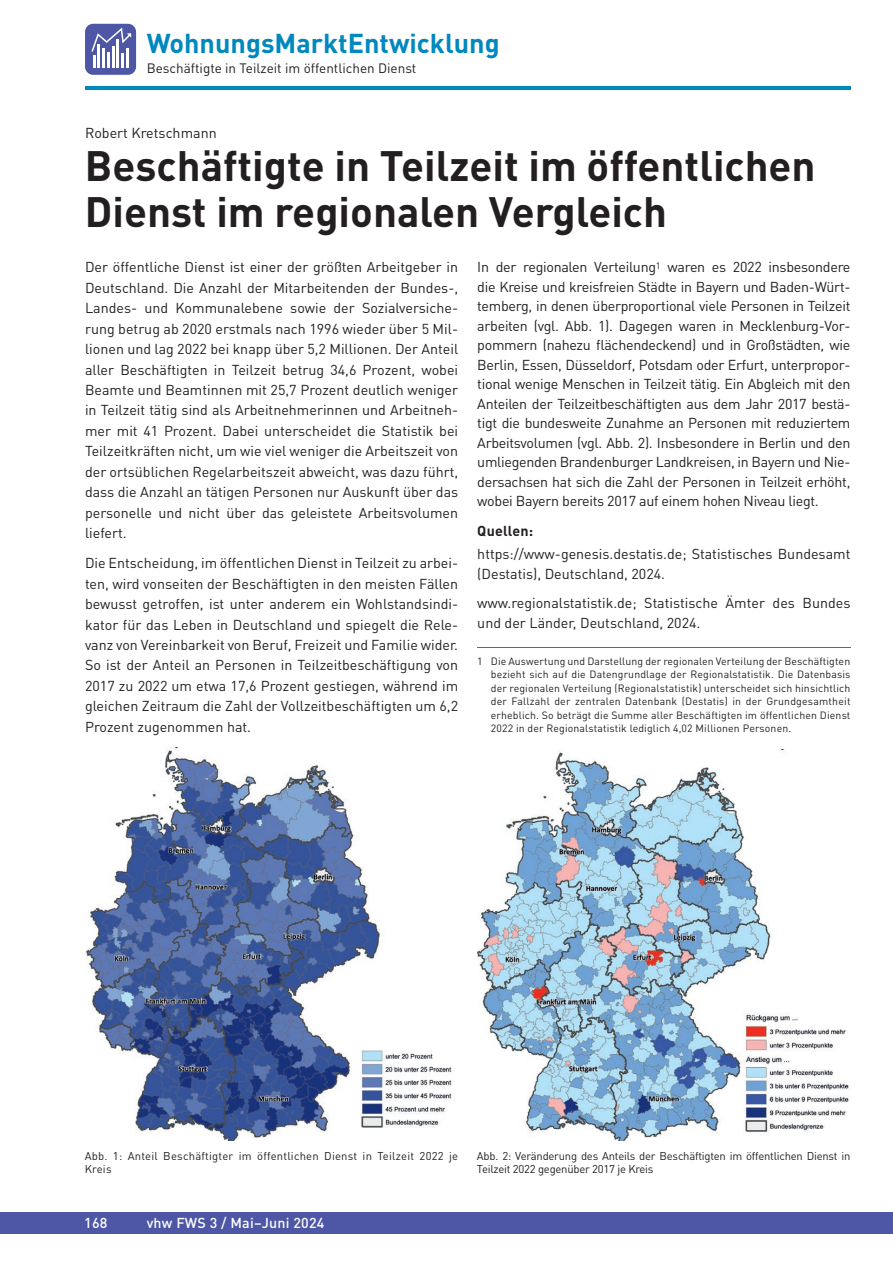
<style>
.page{position:relative;width:893px;height:1263px;background:#fff}
.page>*{position:absolute;margin:0;border:0;box-sizing:border-box;transform-origin:0 0}
.t1{font:700 42px/46.5px "DIN Pro";color:#231f20}
.t2{font:700 27px "DIN Pro";color:#0088bf}
.t3{font:14.25px/20.4px "DIN Pro";color:#231f20;text-align:justify}
.t4{font:500 14.25px "DIN Pro";letter-spacing:.015em;color:#fff}
.t5{font:700 14.25px "DIN Pro";letter-spacing:.015em;color:#231f20}
.t6{font:13.5px "DIN Pro";color:#231f20}
.t7{font:11.25px/13.5px "DIN Pro";letter-spacing:-.02em;color:#231f20}
.t8{font:11.25px/13.5px "DIN Pro";letter-spacing:.02em;color:#231f20}
.t9{font:10.5px/13.5px "DIN Pro";letter-spacing:.015em;color:#231f20;text-align:justify}
</style>
<div class="page">
<div style="left:0;top:1212px;width:893px;height:21px;background:#4d57a5"></div>
<hr style="left:85px;top:86px;width:765px;height:3px;background:#0088bf">
<div style="left:85px;top:24px;width:51px;height:51px;background:#4d57a5;border-radius:8px"></div>
<svg style="left:91px;top:28px;width:40px;height:40px"></svg>
<hr style="left:477px;top:647px;width:373px;height:1px;background:#0088bf">
<img style="left:85px;top:748px;width:367px;height:392px">
<img style="left:477px;top:749px;width:372px;height:391px">
<h2 class="t2" style="left:147px;top:25px;width:354px">WohnungsMarktEntwicklung</h2>
<p class="t6" style="left:147px;top:59px;width:271px">Beschäftigte in Teilzeit im öffentlichen Dienst</p>
<p class="t3" style="left:85px;top:122px;width:133px">Robert Kretschmann</p>
<h1 class="t1" style="left:85px;top:141px;width:732px">Beschäftigte in Teilzeit im öffentlichen<br>Dienst im regionalen Vergleich</h1>
<p class="t3" style="left:85px;top:256px;width:375px">Der öffentliche Dienst ist einer der größten Arbeitgeber in Deutschland. Die Anzahl der Mitarbeitenden der Bundes-, Landes- und Kommunalebene sowie der Sozialversiche&shy;rung betrug ab 2020 erstmals nach 1996 wieder über 5 Mil&shy;lionen und lag 2022 bei knapp über 5,2 Millionen. Der Anteil aller Beschäftigten in Teilzeit betrug 34,6 Prozent, wobei Beamte und Beamtinnen mit 25,7 Prozent deutlich weniger in Teilzeit tätig sind als Arbeitnehmerinnen und Arbeitneh&shy;mer mit 41 Prozent. Dabei unterscheidet die Statistik bei Teilzeitkräften nicht, um wie viel weniger die Arbeitszeit von der ortsüblichen Regelarbeitszeit abweicht, was dazu führt, dass die Anzahl an tätigen Personen nur Auskunft über das personelle und nicht über das geleistete Arbeitsvolumen liefert.</p>
<p class="t3" style="left:85px;top:552px;width:375px">Die Entscheidung, im öffentlichen Dienst in Teilzeit zu arbei&shy;ten, wird vonseiten der Beschäftigten in den meisten Fällen bewusst getroffen, ist unter anderem ein Wohlstandsindi&shy;kator für das Leben in Deutschland und spiegelt die Rele&shy;vanz von Vereinbarkeit von Beruf, Freizeit und Familie wider.<br>So ist der Anteil an Personen in Teilzeitbeschäftigung von 2017 zu 2022 um etwa 17,6 Prozent gestiegen, während im gleichen Zeitraum die Zahl der Vollzeitbeschäftigten um 6,2<br>Prozent zugenommen hat.</p>
<p class="t3" style="left:477px;top:257px;width:375px;line-height:19.5px">In der regionalen Verteilung<sup>1</sup> waren es 2022 insbesondere die Kreise und kreisfreien Städte in Bayern und Baden-Würt&shy;temberg, in denen überproportional viele Personen in Teilzeit arbeiten (vgl. Abb. 1). Dagegen waren in Mecklenburg-Vor&shy;pommern (nahezu flächendeckend) und in Großstädten, wie Berlin, Essen, Düsseldorf, Potsdam oder Erfurt, unterpropor&shy;tional wenige Menschen in Teilzeit tätig. Ein Abgleich mit den Anteilen der Teilzeitbeschäftigten aus dem Jahr 2017 bestä&shy;tigt die bundesweite Zunahme an Personen mit reduziertem Arbeitsvolumen (vgl. Abb. 2). Insbesondere in Berlin und den umliegenden Brandenburger Landkreisen, in Bayern und Nie&shy;dersachsen hat sich die Zahl der Personen in Teilzeit erhöht, wobei Bayern bereits 2017 auf einem hohen Niveau liegt.</p>
<p class="t5" style="left:477px;top:521px;width:57px">Quellen:</p>
<p class="t3" style="left:477px;top:544px;width:375px;line-height:19.5px">https://www-genesis.destatis.de; Statistisches Bundesamt (Destatis), Deutschland, 2024.</p>
<p class="t3" style="left:477px;top:593px;width:375px;line-height:19.5px">www.regionalstatistik.de; Statistische Ämter des Bundes und der Länder, Deutschland, 2024.</p>
<p class="t9" style="left:491px;top:654px;width:361px;text-indent:-14px">1 Die Auswertung und Darstellung der regionalen Verteilung der Beschäftigten bezieht sich auf die Datengrundlage der Regionalstatistik. Die Datenbasis der regionalen Verteilung (Regionalstatistik) unterscheidet sich hinsichtlich der Fallzahl der zentralen Datenbank (Destatis) in der Grundgesamtheit erheblich. So beträgt die Summe aller Beschäftigten im öffentlichen Dienst 2022 in der Regionalstatistik lediglich 4,02 Millionen Personen.</p>
<p class="t8" style="left:85px;top:1149px;width:375px">Abb. 1: Anteil Beschäftigter im öffentlichen Dienst in Teilzeit 2022 je<br>Kreis</p>
<p class="t7" style="left:477px;top:1149px;width:375px">Abb. 2: Veränderung des Anteils der Beschäftigten im öffentlichen Dienst in<br>Teilzeit 2022 gegenüber 2017 je Kreis</p>
<p class="t4" style="left:84px;top:1213px;width:25px">168</p>
<p class="t4" style="left:147px;top:1213px;width:179px">vhw FWS 3 / Mai–Juni 2024</p>
</div>
